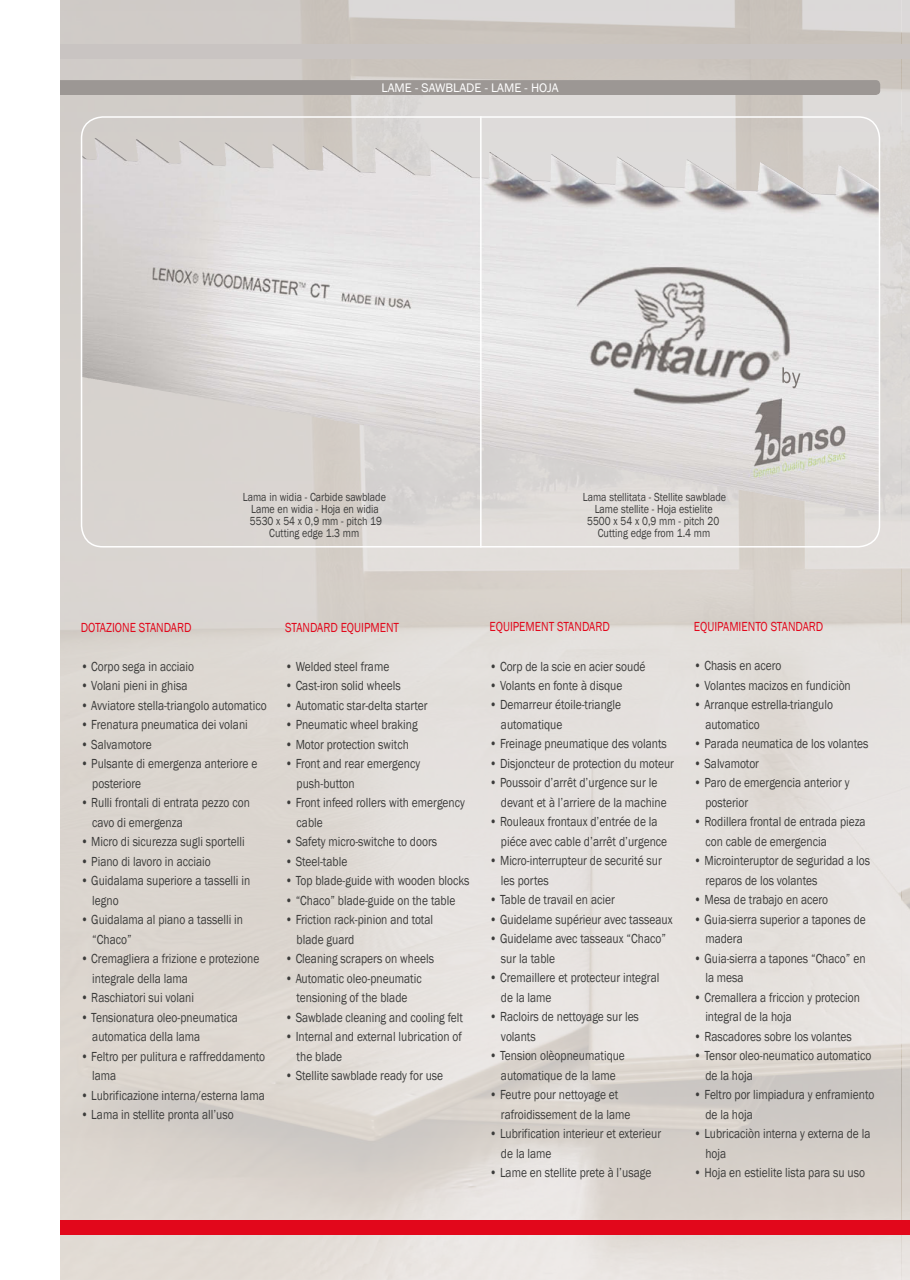
<style>
.page{position:relative;width:910px;height:1280px;background:#fff}
.page>*{position:absolute;margin:0;border:0;box-sizing:border-box;transform-origin:0 0}
.t1{font:13.5px/19.5px "Franklin Gothic";color:#3c3c3b;scale:.85 1}
.t2{font:13.5px "Franklin Gothic";color:#e2071b;scale:.85 1}
.t3{font:12.75px "Franklin Gothic";color:#fff}
.t4{font:12px "Franklin Gothic";color:#3c3c3b;scale:.84 1}
</style>
<div class="page">
<img style="left:60px;top:0;width:850px;height:1280px">
<div style="left:0;top:44px;width:901px;height:15px;background:#c9c4c2"></div>
<div style="left:0;top:1220px;width:901px;height:15px;background:#e2071b"></div>
<img style="left:84px;top:138px;width:766px;height:371px">
<img style="left:782px;top:367px;width:18px;height:21px">
<div style="left:81px;top:116px;width:799px;height:431px;border:2px solid #fff;border-radius:21px"></div>
<div style="left:60px;top:80px;width:820px;height:15px;background:#9c9794"></div>
<div style="left:0;top:0;width:60px;height:1280px;background:#fff"></div>
<hr style="left:480px;top:116px;width:2px;height:431px;background:#fff">
<div style="left:901px;top:44px;width:9px;height:15px;background:#c9c4c2"></div>
<div style="left:901px;top:1220px;width:9px;height:14px;background:#e2071b"></div>
<p class="t3" style="left:381px;top:80px;width:179px">LAME - SAWBLADE - LAME - HOJA</p>
<p class="t4" style="left:243px;top:490px;width:172px">Lama in widia - Carbide sawblade</p>
<p class="t4" style="left:583px;top:490px;width:172px">Lama stellitata - Stellite sawblade</p>
<p class="t4" style="left:251px;top:502px;width:154px">Lame en widia - Hoja en widia</p>
<p class="t4" style="left:595px;top:502px;width:142px">Lame stellite - Hoja estielite</p>
<p class="t4" style="left:250px;top:514px;width:159px">5530 x 54 x 0,9 mm - pitch 19</p>
<p class="t4" style="left:587px;top:514px;width:159px">5500 x 54 x 0,9 mm - pitch 20</p>
<p class="t4" style="left:269px;top:526px;width:109px">Cutting edge 1.3 mm</p>
<p class="t4" style="left:598px;top:526px;width:135px">Cutting edge from 1.4 mm</p>
<p class="t2" style="left:81px;top:619px;width:132px">DOTAZIONE STANDARD</p>
<p class="t1" style="left:81px;top:657px;width:135px">• Corpo sega in acciaio</p>
<p class="t1" style="left:81px;top:676px;width:127px">• Volani pieni in ghisa</p>
<p class="t1" style="left:81px;top:696px;width:220px">• Avviatore stella-triangolo automatico</p>
<p class="t1" style="left:81px;top:715px;width:198px">• Frenatura pneumatica dei volani</p>
<p class="t1" style="left:81px;top:735px;width:85px">• Salvamotore</p>
<p class="t1" style="left:92px;top:754px;width:196px;text-indent:-11px">• Pulsante di emergenza anteriore e posteriore</p>
<p class="t1" style="left:92px;top:793px;width:187px;text-indent:-11px">• Rulli frontali di entrata pezzo con cavo di emergenza</p>
<p class="t1" style="left:81px;top:832px;width:194px">• Micro di sicurezza sugli sportelli</p>
<p class="t1" style="left:81px;top:852px;width:154px">• Piano di lavoro in acciaio</p>
<p class="t1" style="left:92px;top:871px;width:187px;text-indent:-11px">• Guidalama superiore a tasselli in legno</p>
<p class="t1" style="left:92px;top:910px;width:179px;text-indent:-11px">• Guidalama al piano a tasselli in “Chaco”</p>
<p class="t1" style="left:92px;top:949px;width:198px;text-indent:-11px">• Cremagliera a frizione e protezione integrale della lama</p>
<p class="t1" style="left:81px;top:988px;width:135px">• Raschiatori sui volani</p>
<p class="t1" style="left:92px;top:1008px;width:173px;text-indent:-11px">• Tensionatura oleo-pneumatica automatica della lama</p>
<p class="t1" style="left:92px;top:1047px;width:205px;text-indent:-11px">• Feltro per pulitura e raffreddamento lama</p>
<p class="t1" style="left:81px;top:1086px;width:218px">• Lubrificazione interna/esterna lama</p>
<p class="t1" style="left:81px;top:1105px;width:181px">• Lama in stellite pronta all’uso</p>
<p class="t2" style="left:285px;top:619px;width:136px">STANDARD EQUIPMENT</p>
<p class="t1" style="left:285px;top:657px;width:124px">• Welded steel frame</p>
<p class="t1" style="left:285px;top:676px;width:137px">• Cast-iron solid wheels</p>
<p class="t1" style="left:285px;top:696px;width:169px">• Automatic star-delta starter</p>
<p class="t1" style="left:285px;top:715px;width:158px">• Pneumatic wheel braking</p>
<p class="t1" style="left:285px;top:735px;width:147px">• Motor protection switch</p>
<p class="t1" style="left:297px;top:754px;width:147px;text-indent:-11px">• Front and rear emergency push-button</p>
<p class="t1" style="left:297px;top:793px;width:200px;text-indent:-11px">• Front infeed rollers with emergency cable</p>
<p class="t1" style="left:285px;top:832px;width:180px">• Safety micro-switche to doors</p>
<p class="t1" style="left:285px;top:852px;width:75px">• Steel-table</p>
<p class="t1" style="left:285px;top:871px;width:218px">• Top blade-guide with wooden blocks</p>
<p class="t1" style="left:285px;top:891px;width:202px">• “Chaco” blade-guide on the table</p>
<p class="t1" style="left:297px;top:910px;width:162px;text-indent:-11px">• Friction rack-pinion and total blade guard</p>
<p class="t1" style="left:285px;top:949px;width:177px">• Cleaning scrapers on wheels</p>
<p class="t1" style="left:285px;top:968px;width:162px;text-align:center">• Automatic oleo-pneumatic tensioning of the blade</p>
<p class="t1" style="left:285px;top:1007px;width:211px">• Sawblade cleaning and cooling felt</p>
<p class="t1" style="left:297px;top:1027px;width:196px;text-indent:-11px">• Internal and external lubrication of the blade</p>
<p class="t1" style="left:285px;top:1066px;width:187px">• Stellite sawblade ready for use</p>
<p class="t2" style="left:489px;top:619px;width:143px">EQUIPEMENT STANDARD</p>
<p class="t1" style="left:489px;top:656px;width:185px">• Corp de la scie en acier soudé</p>
<p class="t1" style="left:489px;top:676px;width:158px">• Volants en fonte à disque</p>
<p class="t1" style="left:501px;top:695px;width:143px;text-indent:-11px">• Demarreur étoile-triangle automatique</p>
<p class="t1" style="left:489px;top:734px;width:210px">• Freinage pneumatique des volants</p>
<p class="t1" style="left:489px;top:754px;width:219px">• Disjoncteur de protection du moteur</p>
<p class="t1" style="left:501px;top:773px;width:196px;text-indent:-11px">• Poussoir d’arrêt d’urgence sur le devant et à l’arriere de la machine</p>
<p class="t1" style="left:501px;top:812px;width:197px;text-indent:-11px">• Rouleaux frontaux d’entrée de la piéce avec cable d’arrêt d’urgence</p>
<p class="t1" style="left:501px;top:851px;width:191px;text-indent:-11px">• Micro-interrupteur de securité sur les portes</p>
<p class="t1" style="left:489px;top:890px;width:149px">• Table de travail en acier</p>
<p class="t1" style="left:489px;top:910px;width:217px">• Guidelame supérieur avec tasseaux</p>
<p class="t1" style="left:501px;top:929px;width:196px;text-indent:-11px">• Guidelame avec tasseaux “Chaco” sur la table</p>
<p class="t1" style="left:501px;top:968px;width:188px;text-indent:-11px">• Cremaillere et protecteur integral de la lame</p>
<p class="t1" style="left:501px;top:1007px;width:164px;text-indent:-11px">• Racloirs de nettoyage sur les volants</p>
<p class="t1" style="left:489px;top:1046px;width:161px;text-align:center">• Tension olèopneumatique automatique de la lame</p>
<p class="t1" style="left:501px;top:1085px;width:154px;text-indent:-11px">• Feutre pour nettoyage et rafroidissement de la lame</p>
<p class="t1" style="left:501px;top:1124px;width:190px;text-indent:-11px">• Lubrification interieur et exterieur de la lame</p>
<p class="t1" style="left:489px;top:1163px;width:192px">• Lame en stellite prete à l’usage</p>
<p class="t2" style="left:694px;top:618px;width:154px">EQUIPAMIENTO STANDARD</p>
<p class="t1" style="left:694px;top:656px;width:105px">• Chasis en acero</p>
<p class="t1" style="left:694px;top:676px;width:186px">• Volantes macizos en fundiciòn</p>
<p class="t1" style="left:705px;top:695px;width:152px;text-indent:-11px">• Arranque estrella-triangulo automatico</p>
<p class="t1" style="left:694px;top:734px;width:207px">• Parada neumatica de los volantes</p>
<p class="t1" style="left:694px;top:754px;width:78px">• Salvamotor</p>
<p class="t1" style="left:705px;top:773px;width:171px;text-indent:-11px">• Paro de emergencia anterior y posterior</p>
<p class="t1" style="left:705px;top:812px;width:190px;text-indent:-11px">• Rodillera frontal de entrada pieza con cable de emergencia</p>
<p class="t1" style="left:705px;top:851px;width:195px;text-indent:-11px">• Microinteruptor de seguridad a los reparos de los volantes</p>
<p class="t1" style="left:694px;top:890px;width:159px">• Mesa de trabajo en acero</p>
<p class="t1" style="left:705px;top:910px;width:190px;text-indent:-11px">• Guia-sierra superior a tapones de madera</p>
<p class="t1" style="left:705px;top:949px;width:190px;text-indent:-11px">• Guia-sierra a tapones “Chaco” en la mesa</p>
<p class="t1" style="left:705px;top:988px;width:183px;text-indent:-11px">• Cremallera a friccion y protecion integral de la hoja</p>
<p class="t1" style="left:694px;top:1027px;width:187px">• Rascadores sobre los volantes</p>
<p class="t1" style="left:705px;top:1046px;width:197px;text-indent:-11px">• Tensor oleo-neumatico automatico de la hoja</p>
<p class="t1" style="left:705px;top:1085px;width:200px;text-indent:-11px">• Feltro por limpiadura y enframiento de la hoja</p>
<p class="t1" style="left:705px;top:1124px;width:196px;text-indent:-11px">• Lubricaciòn interna y externa de la hoja</p>
<p class="t1" style="left:694px;top:1163px;width:203px">• Hoja en estielite lista para su uso</p>
</div>
